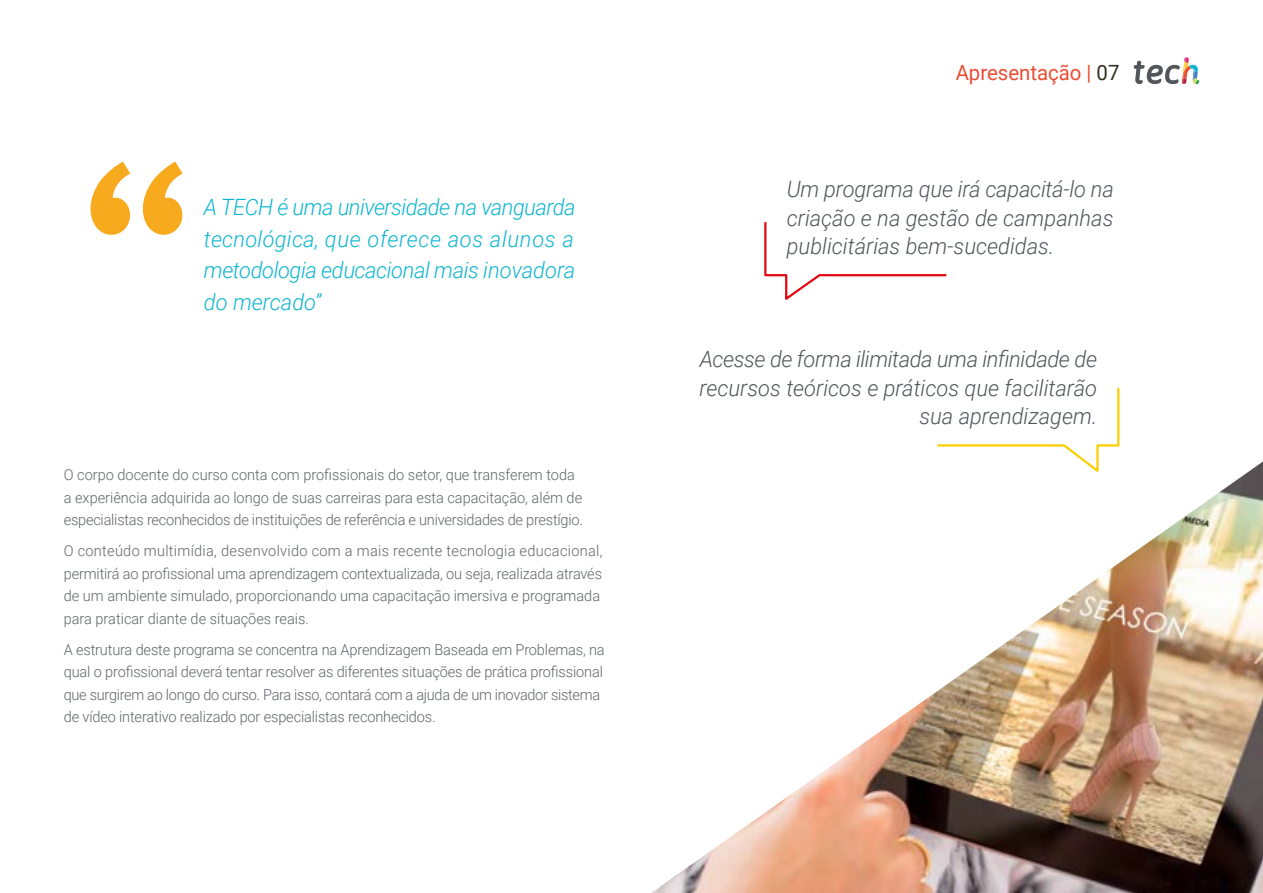
<style>
.page{position:relative;width:1263px;height:893px;background:#fff}
.page>*{position:absolute;margin:0;border:0;box-sizing:border-box;transform-origin:0 0}
.t1{font:italic 300 22.5px/28.5px "Roboto";color:#52555b;text-align:justify}
.t2{font:italic 300 22.5px/31.5px "Roboto";letter-spacing:-.02em;color:#0fb6cf;text-align:justify}
.t3{font:21px "Roboto";color:#e94d35}
.t4{font:300 15px/22.5px "Roboto";letter-spacing:-.01em;color:#61646a}
.s1{color:#e94d36}
.s2{color:#312e20}
</style>
<div class="page">
<svg style="left:90px;top:162px;width:93px;height:73px"></svg>
<img style="left:651px;top:461px;width:612px;height:432px">
<svg style="left:764px;top:222px;width:183px;height:78px"></svg>
<svg style="left:935px;top:388px;width:185px;height:87px"></svg>
<svg style="left:1134px;top:57px;width:65px;height:27px"></svg>
<h1 class="t2" style="left:204px;top:190px;width:373px">A TECH é uma universidade na vanguarda tecnológica, que oferece aos alunos a metodologia educacional mais inovadora do mercado”</h1>
<p class="t4" style="left:64px;top:463px;width:520px">O corpo docente do curso conta com profissionais do setor, que transferem toda a experiência adquirida ao longo de suas carreiras para esta capacitação, além de especialistas reconhecidos de instituições de referência e universidades de prestígio.</p>
<p class="t4" style="left:64px;top:539px;width:540px">O conteúdo multimídia, desenvolvido com a mais recente tecnologia educacional, permitirá ao profissional uma aprendizagem contextualizada, ou seja, realizada através de um ambiente simulado, proporcionando uma capacitação imersiva e programada para praticar diante de situações reais.</p>
<p class="t4" style="left:64px;top:637px;width:542px">A estrutura deste programa se concentra na Aprendizagem Baseada em Problemas, na qual o profissional deverá tentar resolver as diferentes situações de prática profissional que surgirem ao longo do curso. Para isso, contará com a ajuda de um inovador sistema de vídeo interativo realizado por especialistas reconhecidos.</p>
<h2 class="t3" style="left:956px;top:57px;width:165px">Apresentação <span class="s1">|</span> <span class="s2">07</span></h2>
<h1 class="t1" style="left:787px;top:174px;width:329px">Um programa que irá capacitá-lo na criação e na gestão de campanhas publicitárias bem-sucedidas.</h1>
<h1 class="t1" style="left:699px;top:344px;width:399px;text-align:right">Acesse de forma ilimitada uma infinidade de recursos teóricos e práticos que facilitarão sua aprendizagem.</h1>
</div>
